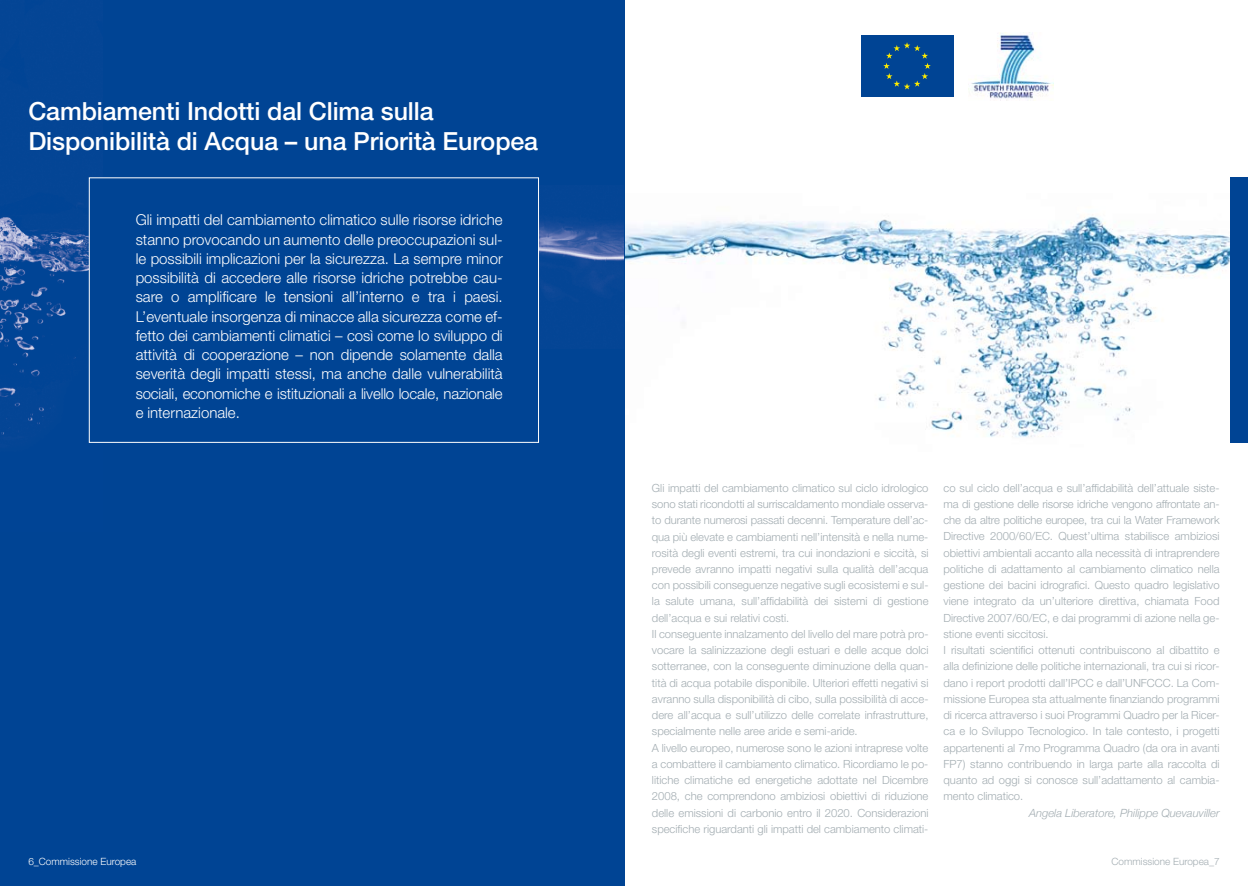
<style>
.page{position:relative;width:1248px;height:886px;background:#fff}
.page>*{position:absolute;margin:0;border:0;box-sizing:border-box;transform-origin:0 0}
.t1{font:500 25px/30px "Helvetica Neue";letter-spacing:-.005em;color:#fff}
.t2{font:300 15px/19.2px "Helvetica Neue";letter-spacing:-.01em;color:#fff;text-align:justify}
.t3{font:300 11.25px/16.2px "Helvetica Neue";color:#a3adb2}
.t4{font:italic 300 11.25px "Helvetica Neue";color:#a3adb2}
.t5{font:300 10px "Helvetica Neue";color:#fff}
.t6{font:300 10px "Helvetica Neue";color:#a3adb2}
</style>
<div class="page">
<img style="left:624px;top:194px;width:606px;height:325px">
<div style="left:0;top:0;width:624px;height:886px;background:#004494"></div>
<img style="left:0;top:177px;width:89px;height:266px">
<img style="left:539px;top:186px;width:85px;height:161px">
<div style="left:1230px;top:177px;width:17px;height:266px;background:#004494"></div>
<div style="left:89px;top:177px;width:450px;height:266px;border:1px solid #fff"></div>
<div style="left:860px;top:35px;width:93px;height:62px;background:#004494"></div>
<svg style="left:883px;top:42px;width:47px;height:47px"></svg>
<img style="left:968px;top:32px;width:84px;height:69px">
<h1 class="t1" style="left:28px;top:96px;width:511px">Cambiamenti Indotti dal Clima sulla<br>Disponibilità di Acqua – una Priorità Europea</h1>
<p class="t2" style="left:136px;top:210px;width:368px">Gli impatti del cambiamento climatico sulle risorse idriche stanno provocando un aumento delle preoccupazioni sul&shy;le possibili implicazioni per la sicurezza. La sempre minor possibilità di accedere alle risorse idriche potrebbe cau&shy;sare o amplificare le tensioni all’interno e tra i paesi.<br>L’eventuale insorgenza di minacce alla sicurezza come ef&shy;fetto dei cambiamenti climatici – così come lo sviluppo di attività di cooperazione – non dipende solamente dalla severità degli impatti stessi, ma anche dalle vulnerabilità sociali, economiche e istituzionali a livello locale, nazionale e internazionale.</p>
<p class="t3" style="left:652px;top:479px;width:278px">Gli impatti del cambiamento climatico sul ciclo idrologico sono stati ricondotti al surriscaldamento mondiale osserva&shy;to durante numerosi passati decenni. Temperature dell’ac&shy;qua più elevate e cambiamenti nell’intensità e nella nume&shy;rosità degli eventi estremi, tra cui inondazioni e siccità, si prevede avranno impatti negativi sulla qualità dell’acqua con possibili conseguenze negative sugli ecosistemi e sul&shy;la salute umana, sull’affidabilità dei sistemi di gestione dell’acqua e sui relativi costi.<br>Il conseguente innalzamento del livello del mare potrà pro&shy;vocare la salinizzazione degli estuari e delle acque dolci sotterranee, con la conseguente diminuzione della quan&shy;tità di acqua potabile disponibile. Ulteriori effetti negativi si avranno sulla disponibilità di cibo, sulla possibilità di acce&shy;dere all’acqua e sull’utilizzo delle correlate infrastrutture, specialmente nelle aree aride e semi-aride.<br>A livello europeo, numerose sono le azioni intraprese volte a combattere il cambiamento climatico. Ricordiamo le po&shy;litiche climatiche ed energetiche adottate nel Dicembre 2008, che comprendono ambiziosi obiettivi di riduzione delle emissioni di carbonio entro il 2020. Considerazioni specifiche riguardanti gli impatti del cambiamento climati-</p>
<p class="t3" style="left:943px;top:479px;width:277px">co sul ciclo dell’acqua e sull’affidabilità dell’attuale siste&shy;ma di gestione delle risorse idriche vengono affrontate an&shy;che da altre politiche europee, tra cui la Water Framework Directive 2000/60/EC. Quest’ultima stabilisce ambiziosi obiettivi ambientali accanto alla necessità di intraprendere politiche di adattamento al cambiamento climatico nella gestione dei bacini idrografici. Questo quadro legislativo viene integrato da un’ulteriore direttiva, chiamata Food Directive 2007/60/EC, e dai programmi di azione nella ge&shy;stione eventi siccitosi.<br>I risultati scientifici ottenuti contribuiscono al dibattito e alla definizione delle politiche internazionali, tra cui si ricor&shy;dano i report prodotti dall’IPCC e dall’UNFCCC. La Com&shy;missione Europea sta attualmente finanziando programmi di ricerca attraverso i suoi Programmi Quadro per la Ricer&shy;ca e lo Sviluppo Tecnologico. In tale contesto, i progetti appartenenti al 7mo Programma Quadro (da ora in avanti FP7) stanno contribuendo in larga parte alla raccolta di quanto ad oggi si conosce sull’adattamento al cambia&shy;mento climatico.</p>
<p class="t4" style="left:1028px;top:806px;width:192px">Angela Liberatore, Philippe Quevauviller</p>
<p class="t5" style="left:28px;top:856px;width:109px">6_Commissione Europea</p>
<p class="t6" style="left:1111px;top:856px;width:109px">Commissione Europea_7</p>
</div>
